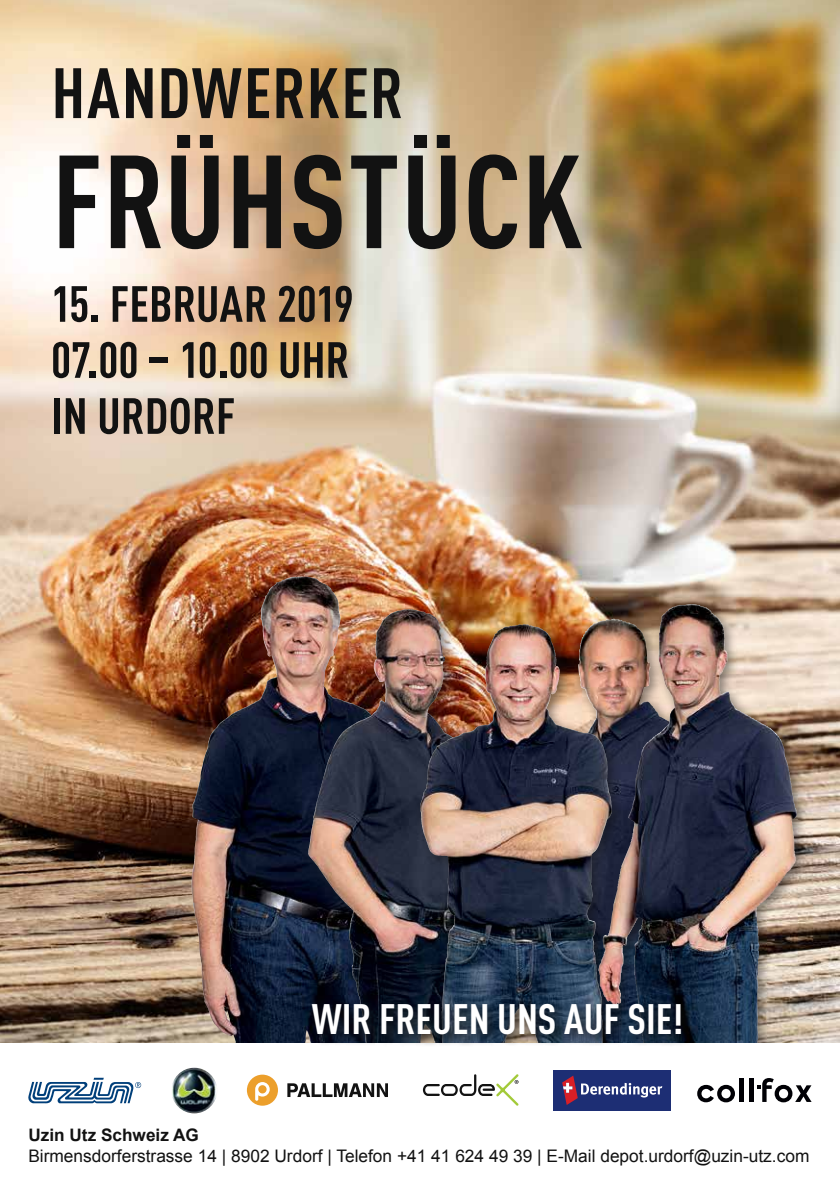
<style>
.page{position:relative;width:840px;height:1191px;background:#fff}
.page>*{position:absolute;margin:0;border:0;box-sizing:border-box;transform-origin:0 0}
.t1{font:700 condensed 130px "DIN Pro";letter-spacing:.005em;color:#121212}
.t2{font:700 condensed 70px "DIN Pro";letter-spacing:.02em;color:#121212}
.t3{font:700 condensed 50px/56px "DIN Pro";color:#121212;text-align:justify}
.t4{font:700 condensed 42px "DIN Pro";color:#fff}
.t5{font:17.2px "Arial";color:#121212}
.t6{font:700 17.2px "Arial";color:#121212}
</style>
<div class="page">
<img style="left:0;top:0;width:839px;height:1043px">
<img style="left:261px;top:576px;width:40px;height:36px">
<div style="left:302px;top:603px;width:220px;height:454px;background:#121212;opacity:.5"></div>
<img style="left:375px;top:609px;width:32px;height:50px">
<div style="left:413px;top:617px;width:212px;height:440px;background:#121212;opacity:.5"></div>
<img style="left:488px;top:624px;width:35px;height:25px">
<div style="left:592px;top:598px;width:217px;height:459px;background:#121212;opacity:.5"></div>
<img style="left:598px;top:605px;width:86px;height:384px">
<div style="left:0;top:1043px;width:839px;height:148px;background:#fff"></div>
<img style="left:171px;top:1067px;width:46px;height:46px;border-radius:23px">
<svg style="left:28px;top:1077px;width:113px;height:26px"></svg>
<svg style="left:697px;top:1084px;width:37px;height:18px"></svg>
<hr style="left:739px;top:1078px;width:4px;height:24px;background:#000005">
<div style="left:748px;top:1078px;width:5px;height:24px;background:#000005"></div>
<svg style="left:757px;top:1078px;width:54px;height:24px"></svg>
<div style="left:553px;top:1070px;width:117px;height:40px;background:#1d2e74"></div>
<svg style="left:562px;top:1075px;width:100px;height:30px"></svg>
<div style="left:247px;top:1074px;width:31px;height:31px;background:#ec9f2b;border-radius:50%"></div>
<svg style="left:255px;top:1082px;width:14px;height:18px"></svg>
<svg style="left:287px;top:1083px;width:101px;height:14px"></svg>
<svg style="left:422px;top:1074px;width:96px;height:31px"></svg>
<div style="left:307px;top:998px;width:386px;height:49px;background:#121212;opacity:.75"></div>
<h2 class="t2" style="left:51px;top:40px;width:353px">HANDWERKER</h2>
<h1 class="t1" style="left:52px;top:104px;width:532px">FRÜHSTÜCK</h1>
<h3 class="t3" style="left:51px;top:272px;width:304px">15. FEBRUAR 2019<br>07.00 – 10.00 UHR IN URDORF</h3>
<h3 class="t4" style="left:311px;top:987px;width:373px">WIR FREUEN UNS AUF SIE!</h3>
<p class="t6" style="left:28px;top:1123px;width:172px">Uzin Utz Schweiz AG</p>
<p class="t5" style="left:28px;top:1144px;width:782px">Birmensdorferstrasse 14 | 8902 Urdorf | Telefon +41 41 624 49 39 | E-Mail depot.urdorf@uzin-utz.com</p>
</div>
